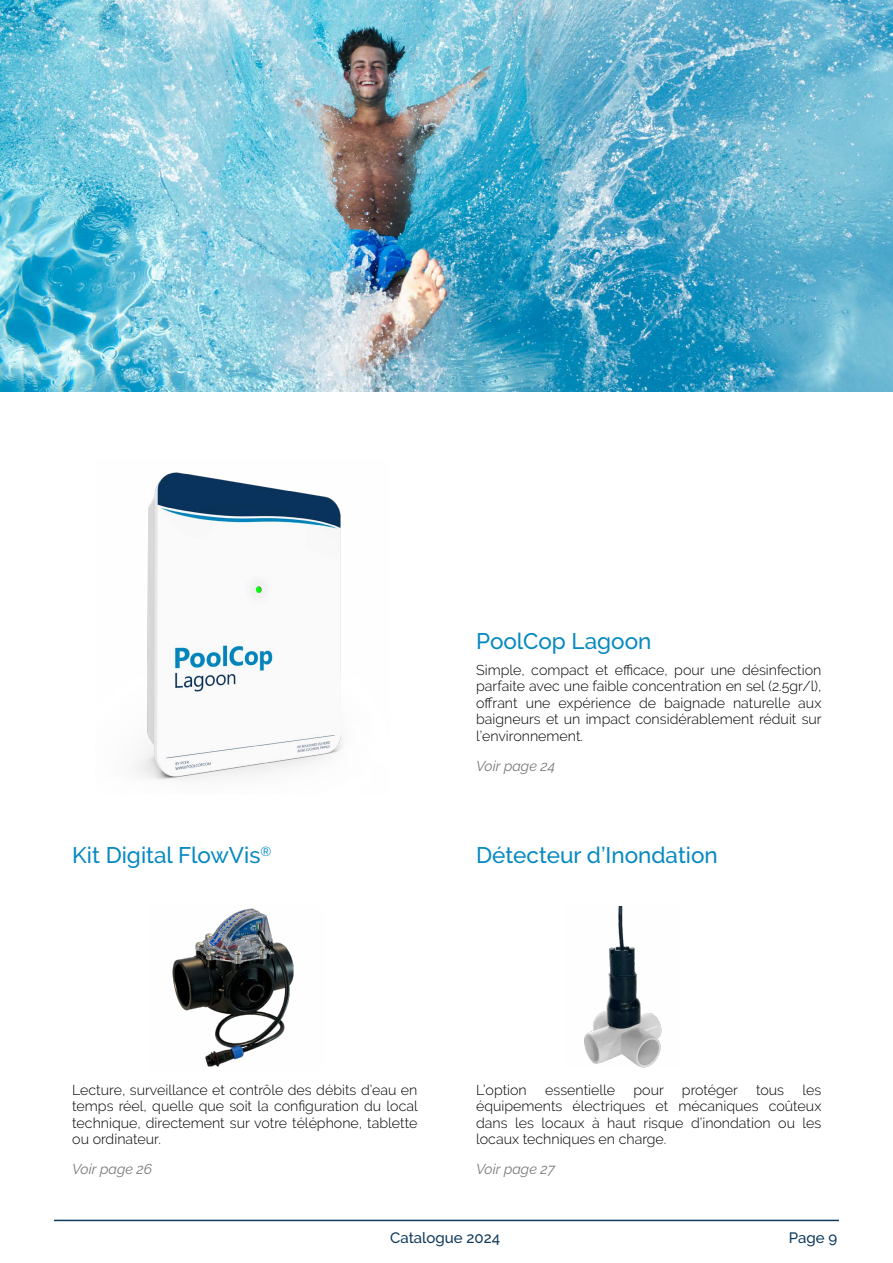
<style>
.page{position:relative;width:893px;height:1263px;background:#fff}
.page>*{position:absolute;margin:0;border:0;box-sizing:border-box;transform-origin:0 0}
.t1{font:500 22.5px "Raleway";color:#0789c0}
.t2{font:500 15px "Raleway";color:#0e3a5b}
.t3{font:300 14.25px/16.5px "Raleway";color:#000;text-align:justify}
.t4{font:italic 14.25px "Raleway";color:#7a7a7a}
</style>
<div class="page">
<hr style="left:54px;top:1220px;width:785px;height:1px;background:#0e3a5b">
<img style="left:0;top:0;width:893px;height:392px">
<img style="left:134px;top:472px;width:208px;height:308px">
<img style="left:172px;top:908px;width:122px;height:159px">
<img style="left:584px;top:906px;width:78px;height:161px">
<h1 class="t1" style="left:476px;top:628px;width:177px">PoolCop Lagoon</h1>
<p class="t3" style="left:476px;top:661px;width:347px">Simple, compact et efficace, pour une désinfection parfaite avec une faible concentration en sel (2.5gr/l), offrant une expérience de baignade naturelle aux baigneurs et un impact considérablement réduit sur l’environnement.</p>
<p class="t4" style="left:476px;top:757px;width:81px">Voir page 24</p>
<h1 class="t1" style="left:72px;top:842px;width:201px">Kit Digital FlowVis<sup>®</sup></h1>
<h1 class="t1" style="left:476px;top:842px;width:243px">Détecteur d’Inondation</h1>
<p class="t3" style="left:72px;top:1081px;width:347px">Lecture, surveillance et contrôle des débits d’eau en temps réel, quelle que soit la configuration du local technique, directement sur votre téléphone, tablette ou ordinateur.</p>
<p class="t4" style="left:72px;top:1161px;width:81px">Voir page 26</p>
<p class="t3" style="left:476px;top:1081px;width:347px;text-indent:326px">les équipements électriques et mécaniques coûteux dans les locaux à haut risque d’inondation ou les locaux techniques en charge.</p>
<p class="t4" style="left:476px;top:1161px;width:80px">Voir page 27</p>
<p class="t3" style="left:476px;top:1081px;width:52px">L’option</p>
<p class="t3" style="left:545px;top:1081px;width:71px">essentielle</p>
<p class="t3" style="left:634px;top:1081px;width:32px">pour</p>
<p class="t3" style="left:682px;top:1081px;width:58px">protéger</p>
<p class="t3" style="left:756px;top:1081px;width:30px">tous</p>
<p class="t2" style="left:390px;top:1229px;width:112px">Catalogue 2024</p>
<p class="t2" style="left:789px;top:1229px;width:50px">Page 9</p>
</div>
